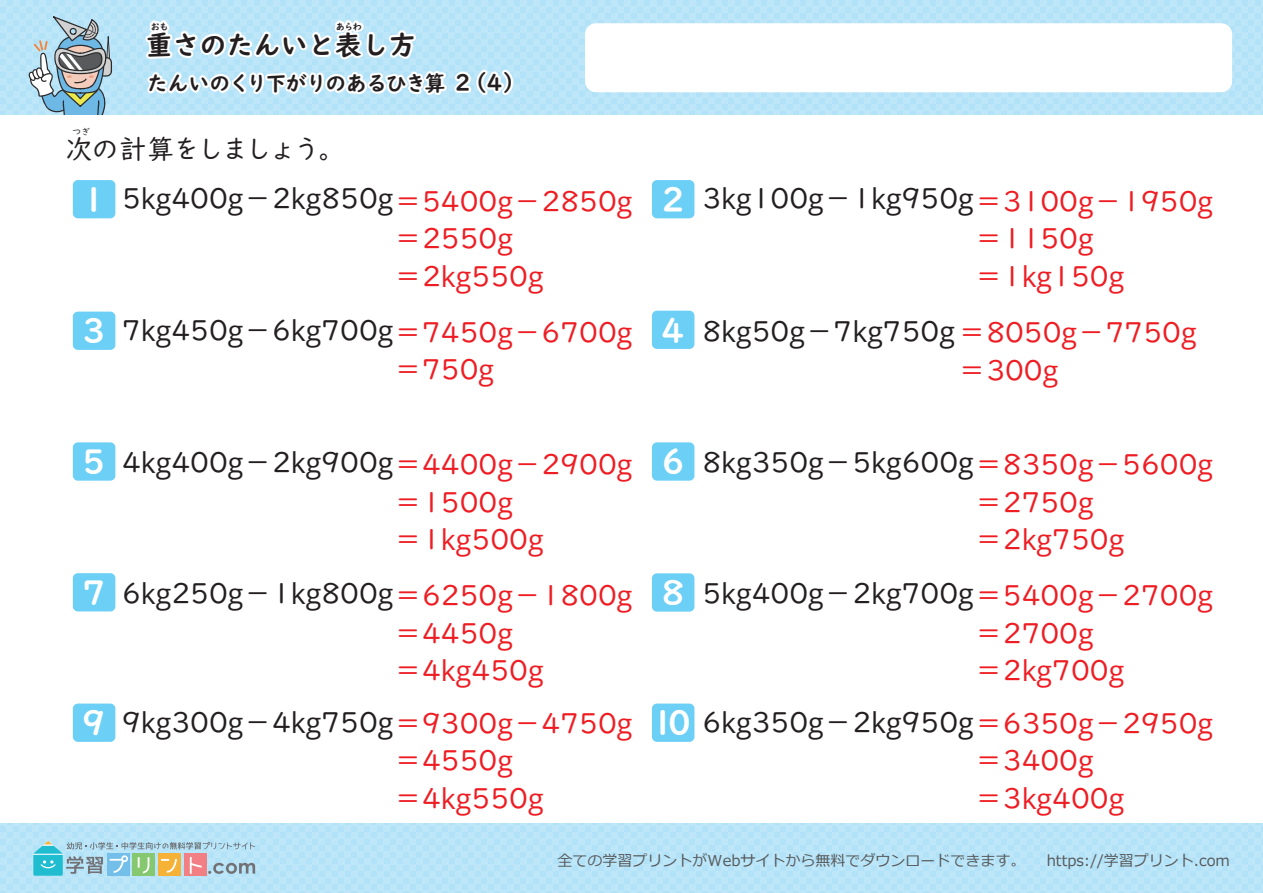
<style>
.page{position:relative;width:1263px;height:893px;background:#fff}
.page>*{position:absolute;margin:0;border:0;box-sizing:border-box;transform-origin:0 0}
.t1{font:33px "UD Digi Kyokasho NP B";color:#fff}
.t2{font:28.5px/37.5px "UD Digi Kyokasho NP R";color:#ee1d23}
.t3{font:28.5px "UD Digi Kyokasho NP R";color:#231f20}
.t4{font:27px "UD Digi Kyokasho NP R";letter-spacing:-.075em;color:#231f20}
.t5{font:27px "UD Digi Kyokasho NP B";color:#231f20}
.t6{font:22.5px "UD Digi Kyokasho NP B";color:#231f20}
.t7{font:21px "UD Digi Kyokasho NP B";letter-spacing:-.05em;color:#231f20}
.t8{font:15px "Meiryo";color:#56595b}
.t9{font:9px "UD Digi Kyokasho NP B";color:#231f20}
.t10{font:9px "UD Digi Kyokasho NP R";color:#231f20}
.s1{font-size:22.5px}
.s2{font-family:"Open Sans"}
.s3{color:#231f20}
.s4{font-family:"Open Sans";color:#231f20}
</style>
<div class="page">
<div style="left:0;top:0;width:1263px;height:114px;background:#bde6f9"></div>
<div style="left:0;top:823px;width:1263px;height:70px;background:#bde6f9"></div>
<div style="left:585px;top:23px;width:647px;height:69px;background:#fff;border-radius:11px"></div>
<svg style="left:33px;top:841px;width:222px;height:35px"></svg>
<svg style="left:28px;top:16px;width:84px;height:98px"></svg>
<div style="left:73px;top:180px;width:42px;height:38px;background:#6bcff6;border-radius:5px"></div>
<div style="left:73px;top:312px;width:42px;height:38px;background:#6bcff6;border-radius:5px"></div>
<div style="left:652px;top:180px;width:42px;height:38px;background:#6bcff6;border-radius:5px"></div>
<div style="left:652px;top:311px;width:42px;height:38px;background:#6bcff6;border-radius:5px"></div>
<div style="left:73px;top:442px;width:42px;height:39px;background:#6bcff6;border-radius:5px"></div>
<div style="left:73px;top:573px;width:42px;height:38px;background:#6bcff6;border-radius:5px"></div>
<div style="left:73px;top:704px;width:42px;height:38px;background:#6bcff6;border-radius:5px"></div>
<div style="left:652px;top:442px;width:42px;height:39px;background:#6bcff6;border-radius:5px"></div>
<div style="left:652px;top:573px;width:42px;height:39px;background:#6bcff6;border-radius:5px"></div>
<div style="left:652px;top:704px;width:42px;height:38px;background:#6bcff6;border-radius:5px"></div>
<svg style="left:143px;top:0;width:374px;height:115px"></svg>
<p class="t9" style="left:151px;top:21px;width:19px">おも</p>
<p class="t9" style="left:336px;top:21px;width:28px">あらわ</p>
<p class="t5" style="left:146px;top:29px;width:271px">重さのたんいと表し方</p>
<p class="t7" style="left:147px;top:71px;width:325px">たんいのくり下がりのあるひき算 <span class="s1">2</span></p>
<p class="t6" style="left:464px;top:69px;width:62px">（4）</p>
<p class="t10" style="left:72px;top:126px;width:19px">つぎ</p>
<p class="t4" style="left:65px;top:133px;width:282px">次の計算をしましょう。</p>
<p class="t1" style="left:82px;top:180px;width:25px">1</p>
<p class="t3" style="left:122px;top:183px;width:273px">5<span class="s2">kg</span>400<span class="s2">g</span>－2<span class="s2">kg</span>850<span class="s2">g</span></p>
<p class="t2" style="left:394px;top:182px;width:240px">＝5400<span class="s2">g</span>－2850<span class="s2">g</span>＝2550<span class="s2">g</span>＝2<span class="s2">kg</span>550<span class="s2">g</span></p>
<p class="t1" style="left:661px;top:180px;width:25px">2</p>
<p class="t3" style="left:702px;top:183px;width:273px">3<span class="s2">kg</span>100<span class="s2">g</span>－1<span class="s2">kg</span>950<span class="s2">g</span></p>
<p class="t2" style="left:974px;top:183px;width:240px">＝3100<span class="s2">g</span>－1950<span class="s2">g</span>＝1150<span class="s2">g</span>＝1<span class="s2">kg</span>150<span class="s2">g</span></p>
<p class="t1" style="left:82px;top:311px;width:25px">3</p>
<p class="t2" style="left:122px;top:314px;width:512px"><span class="s3">7</span><span class="s4">kg</span><span class="s3">450</span><span class="s4">g</span><span class="s3">－6</span><span class="s4">kg</span><span class="s3">700</span><span class="s4">g</span>＝7450<span class="s2">g</span>－6700<span class="s2">g</span></p>
<p class="t1" style="left:661px;top:311px;width:25px">4</p>
<p class="t2" style="left:702px;top:314px;width:496px"><span class="s3">8</span><span class="s4">kg</span><span class="s3">50</span><span class="s4">g</span><span class="s3">－7</span><span class="s4">kg</span><span class="s3">750</span><span class="s4">g</span>＝8050<span class="s2">g</span>－7750<span class="s2">g</span></p>
<p class="t2" style="left:394px;top:351px;width:102px">＝750<span class="s2">g</span></p>
<p class="t2" style="left:958px;top:351px;width:102px">＝300<span class="s2">g</span></p>
<p class="t1" style="left:82px;top:442px;width:25px">5</p>
<p class="t2" style="left:122px;top:446px;width:512px"><span class="s3">4</span><span class="s4">kg</span><span class="s3">400</span><span class="s4">g</span><span class="s3">－2</span><span class="s4">kg</span><span class="s3">900</span><span class="s4">g</span>＝4400<span class="s2">g</span>－2900<span class="s2">g</span></p>
<p class="t1" style="left:661px;top:442px;width:25px">6</p>
<p class="t2" style="left:702px;top:446px;width:512px"><span class="s3">8</span><span class="s4">kg</span><span class="s3">350</span><span class="s4">g</span><span class="s3">－5</span><span class="s4">kg</span><span class="s3">600</span><span class="s4">g</span>＝8350<span class="s2">g</span>－5600<span class="s2">g</span></p>
<p class="t1" style="left:82px;top:573px;width:25px">7</p>
<p class="t2" style="left:394px;top:483px;width:151px">＝1500<span class="s2">g</span>＝1<span class="s2">kg</span>500<span class="s2">g</span></p>
<p class="t2" style="left:394px;top:577px;width:240px">＝6250<span class="s2">g</span>－1800<span class="s2">g</span>＝4450<span class="s2">g</span>＝4<span class="s2">kg</span>450<span class="s2">g</span></p>
<p class="t3" style="left:122px;top:577px;width:273px">6<span class="s2">kg</span>250<span class="s2">g</span>－1<span class="s2">kg</span>800<span class="s2">g</span></p>
<p class="t1" style="left:661px;top:573px;width:25px">8</p>
<p class="t2" style="left:974px;top:483px;width:151px">＝2750<span class="s2">g</span>＝2<span class="s2">kg</span>750<span class="s2">g</span></p>
<p class="t2" style="left:974px;top:577px;width:240px">＝5400<span class="s2">g</span>－2700<span class="s2">g</span>＝2700<span class="s2">g</span>＝2<span class="s2">kg</span>700<span class="s2">g</span></p>
<p class="t3" style="left:702px;top:577px;width:273px">5<span class="s2">kg</span>400<span class="s2">g</span>－2<span class="s2">kg</span>700<span class="s2">g</span></p>
<p class="t1" style="left:82px;top:703px;width:25px">9</p>
<p class="t2" style="left:122px;top:705px;width:512px"><span class="s3">9</span><span class="s4">kg</span><span class="s3">300</span><span class="s4">g</span><span class="s3">－4</span><span class="s4">kg</span><span class="s3">750</span><span class="s4">g</span>＝9300<span class="s2">g</span>－4750<span class="s2">g</span></p>
<p class="t1" style="left:651px;top:703px;width:41px">10</p>
<p class="t2" style="left:702px;top:705px;width:512px"><span class="s3">6</span><span class="s4">kg</span><span class="s3">350</span><span class="s4">g</span><span class="s3">－2</span><span class="s4">kg</span><span class="s3">950</span><span class="s4">g</span>＝6350<span class="s2">g</span>－2950<span class="s2">g</span></p>
<p class="t2" style="left:394px;top:742px;width:151px">＝4550<span class="s2">g</span>＝4<span class="s2">kg</span>550<span class="s2">g</span></p>
<p class="t2" style="left:974px;top:742px;width:151px">＝3400<span class="s2">g</span>＝3<span class="s2">kg</span>400<span class="s2">g</span></p>
<p class="t8" style="left:558px;top:850px;width:469px">全ての学習プリントがWebサイトから無料でダウンロードできます。</p>
<p class="t8" style="left:1047px;top:850px;width:185px">https://学習プリント.com</p>
</div>
